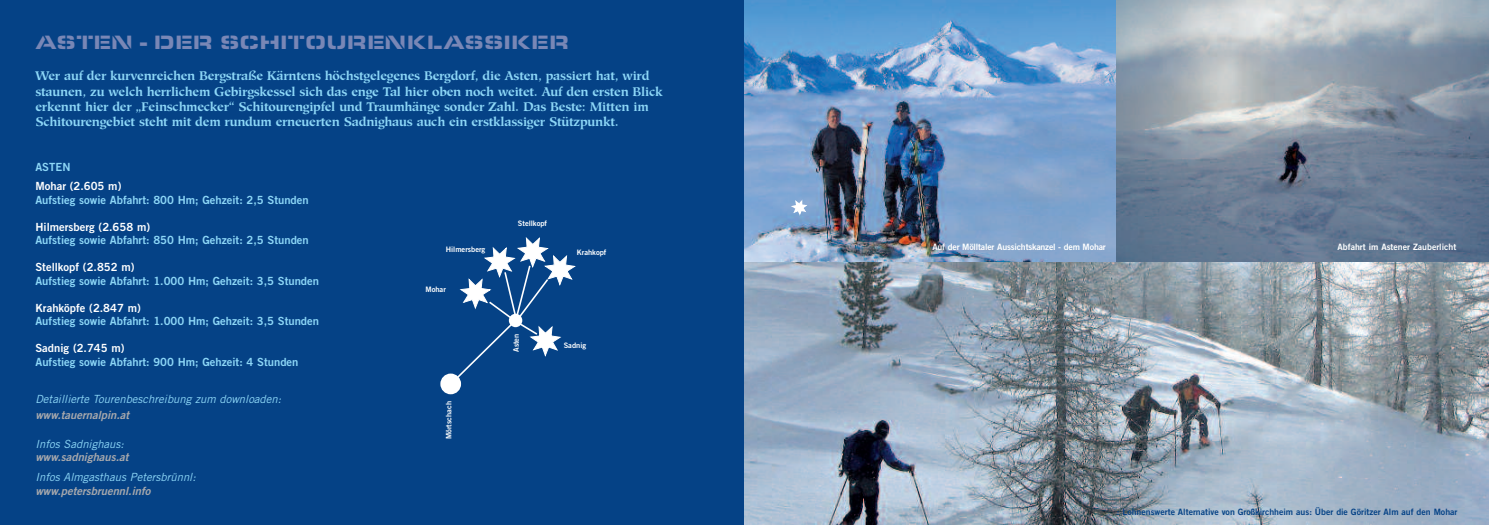
<style>
.page{position:relative;width:1489px;height:525px;background:#fff}
.page>*{position:absolute;margin:0;border:0;box-sizing:border-box;transform-origin:0 0}
.t1{font:20px "Eurostile Ste D Blac Exte";color:#7987b6}
.t2{font:700 12.5px/15.4px "Hiroshige";letter-spacing:-.02em;color:#8dd7f7}
.t3{font:11.25px "Trade Gothic Bold Two";color:#8dd7f7}
.t4{font:italic 11.25px "Trade Gothic";color:#8dd7f7}
.t5{font:11.25px "Trade Gothic Bold Two";color:#fff}
.t6{font:italic 11.25px "Trade Gothic Bold Two";color:#a8a9ad}
.t7{font:8.75px "Trade Gothic Bold Two";color:#054286}
.t8{font:8.75px "Trade Gothic Bold Two";letter-spacing:-.02em;color:#fff}
.t9{font:8.75px "Trade Gothic Bold Two";color:#fff}
.t10{font:7.5px "Trade Gothic Bold Two";color:#fff}
</style>
<div class="page">
<div style="left:0;top:0;width:744px;height:524px;background:#054286"></div>
<img style="left:744px;top:0;width:372px;height:262px">
<svg style="left:1116px;top:0;width:372px;height:262px;background:#8594a4"></svg>
<img style="left:789px;top:198px;width:19px;height:19px">
<img style="left:744px;top:262px;width:744px;height:262px">
<div style="left:442px;top:375px;width:17px;height:17px;background:#fff;border-radius:50%"></div>
<div style="left:440px;top:373px;width:21px;height:21px;border:3px solid #fff;border-radius:50%"></div>
<svg style="left:449px;top:237px;width:127px;height:148px"></svg>
<div style="left:510px;top:315px;width:11px;height:11px;background:#fff;border-radius:50%"></div>
<div style="left:509px;top:313px;width:13px;height:14px;border:2px solid #fff;border-radius:50%"></div>
<h1 class="t1" style="left:35px;top:30px;width:535px">ASTEN - DER SCHITOURENKLASSIKER</h1>
<p class="t2" style="left:35px;top:70px;width:628px">Wer auf der kurvenreichen Bergstraße Kärntens höchstgelegenes Bergdorf, die Asten, passiert hat, wird staunen, zu welch herrlichem Gebirgskessel sich das enge Tal hier oben noch weitet. Auf den ersten Blick erkennt hier der „Feinschmecker“ Schitourengipfel und Traumhänge sonder Zahl. Das Beste: Mitten im Schitourengebiet steht mit dem rundum erneuerten Sadnighaus auch ein erstklassiger Stützpunkt.</p>
<p class="t3" style="left:35px;top:163px;width:36px">ASTEN</p>
<p class="t5" style="left:35px;top:182px;width:87px">Mohar (2.605 m)</p>
<p class="t3" style="left:35px;top:195px;width:275px">Aufstieg sowie Abfahrt: 800 Hm; Gehzeit: 2,5 Stunden</p>
<p class="t5" style="left:35px;top:222px;width:116px">Hilmersberg (2.658 m)</p>
<p class="t3" style="left:35px;top:236px;width:275px">Aufstieg sowie Abfahrt: 850 Hm; Gehzeit: 2,5 Stunden</p>
<p class="t5" style="left:35px;top:263px;width:101px">Stellkopf (2.852 m)</p>
<p class="t3" style="left:35px;top:276px;width:285px">Aufstieg sowie Abfahrt: 1.000 Hm; Gehzeit: 3,5 Stunden</p>
<p class="t5" style="left:35px;top:303px;width:107px">Krahköpfe (2.847 m)</p>
<p class="t3" style="left:35px;top:317px;width:285px">Aufstieg sowie Abfahrt: 1.000 Hm; Gehzeit: 3,5 Stunden</p>
<p class="t5" style="left:35px;top:344px;width:91px">Sadnig (2.745 m)</p>
<p class="t3" style="left:35px;top:357px;width:264px">Aufstieg sowie Abfahrt: 900 Hm; Gehzeit: 4 Stunden</p>
<p class="t10" style="left:518px;top:221px;width:31px">Stellkopf</p>
<p class="t10" style="left:446px;top:247px;width:41px">Hilmersberg</p>
<p class="t10" style="left:577px;top:250px;width:31px">Krahkopf</p>
<p class="t10" style="left:425px;top:286px;width:22px">Mohar</p>
<p class="t10" style="left:513px;top:352px;width:20px;rotate:-90deg">Asten</p>
<p class="t10" style="left:563px;top:342px;width:24px">Sadnig</p>
<p class="t4" style="left:35px;top:395px;width:247px">Detaillierte Tourenbeschreibung zum downloaden:</p>
<p class="t6" style="left:35px;top:410px;width:95px">www.tauernalpin.at</p>
<p class="t4" style="left:35px;top:439px;width:90px">Infos Sadnighaus:</p>
<p class="t6" style="left:35px;top:453px;width:95px">www.sadnighaus.at</p>
<p class="t4" style="left:35px;top:473px;width:162px">Infos Almgasthaus Petersbrünnl:</p>
<p class="t6" style="left:35px;top:486px;width:116px">www.petersbruennl.info</p>
<p class="t10" style="left:446px;top:439px;width:39px;rotate:-90deg">Mörtschach</p>
<p class="t8" style="left:932px;top:244px;width:175px">Auf der Mölltaler Aussichtskanzel - dem Mohar</p>
<p class="t9" style="left:1337px;top:244px;width:120px">Abfahrt im Astener Zauberlicht</p>
<p class="t7" style="left:1176px;top:504px;width:298px">Das Schitouren Eldorado schlechthin: Der Obere Pasterzenboden im Frühjahr</p>
<p class="t7" style="left:1116px;top:508px;width:342px">: Lohnenswerte Alternative von Großkirchheim aus: Über die Göritzer Alm auf den Mohar</p>
</div>
